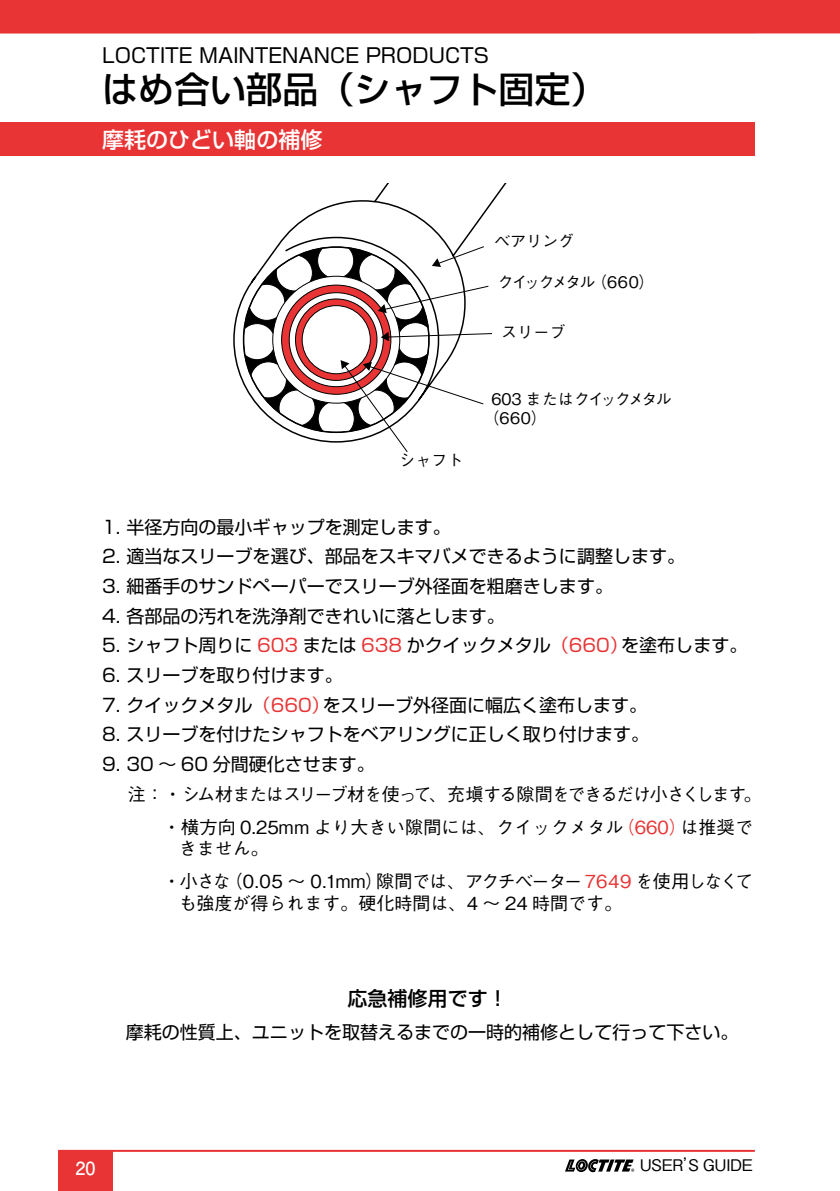
<style>
.page{position:relative;width:840px;height:1191px;background:#fff}
.page>*{position:absolute;margin:0;border:0;box-sizing:border-box;transform-origin:0 0}
.t1{font:500 36px "Shin Go Pro";color:#000}
.t2{font:500 22px "Shin Go Pro";color:#fff}
.t3{font:20px "Shin Go Pro";color:#000}
.t4{font:500 20px "Shin Go Pro";color:#000}
.t5{font:18px "Shin Go Pro";color:#000}
.t6{font:500 18px/33px "Gothic BBB Pro";letter-spacing:-.02em;color:#000}
.t7{font:500 18px/33px "Gothic BBB Pro";letter-spacing:-.045em;color:#000}
.t8{font:500 18px "Gothic BBB Pro";color:#000}
.t9{font:700 18px "Futo Go B101 Pro";color:#fff}
.t10{font:500 16px/19.2px "Gothic BBB Pro";letter-spacing:-.01em;color:#000}
.t11{font:500 16px "Gothic BBB Pro";letter-spacing:-.1em;color:#000}
.s1{color:#e83434}
</style>
<div class="page">
<div style="left:0;top:0;width:839px;height:34px;background:#e83434"></div>
<div style="left:0;top:122px;width:754px;height:34px;background:#e83434"></div>
<div style="left:59px;top:1150px;width:54px;height:41px;background:#e83434"></div>
<hr style="left:59px;top:1149px;width:695px;height:2px;background:#e83434">
<svg style="left:565px;top:1159px;width:69px;height:13px"></svg>
<svg style="left:233px;top:183px;width:274px;height:258px"></svg>
<svg style="left:431px;top:245px;width:54px;height:22px"></svg>
<svg style="left:377px;top:285px;width:112px;height:28px"></svg>
<svg style="left:317px;top:322px;width:176px;height:130px"></svg>
<div style="left:497px;top:277px;width:151px;height:13px;background:#fff"></div>
<div style="left:494px;top:236px;width:80px;height:13px;background:#fff"></div>
<div style="left:501px;top:326px;width:64px;height:14px;background:#fff"></div>
<div style="left:491px;top:393px;width:185px;height:37px;background:#fff"></div>
<p class="t3" style="left:102px;top:39px;width:388px">LOCTITE MAINTENANCE PRODUCTS</p>
<h1 class="t1" style="left:102px;top:60px;width:505px">はめ合い部品（シャフト固定）</h1>
<p class="t2" style="left:102px;top:121px;width:222px">摩耗のひどい軸の補修</p>
<p class="t10" style="left:399px;top:448px;width:65px">シャフト</p>
<p class="t10" style="left:494px;top:230px;width:81px">ベアリング</p>
<p class="t11" style="left:497px;top:269px;width:159px">クイックメタル（660）</p>
<p class="t10" style="left:501px;top:320px;width:66px">スリーブ</p>
<p class="t10" style="left:483px;top:387px;width:190px;text-indent:8px">603 またはクイックメタル（660）</p>
<p class="t5" style="left:102px;top:512px;width:350px">1. 半径方向の最小ギャップを測定します。</p>
<p class="t5" style="left:102px;top:542px;width:584px">2. 適当なスリーブを選び、部品をスキマバメできるように調整します。</p>
<p class="t5" style="left:102px;top:571px;width:512px">3. 細番手のサンドペーパーでスリーブ外径面を粗磨きします。</p>
<p class="t5" style="left:102px;top:601px;width:404px">4. 各部品の汚れを洗浄剤できれいに落とします。</p>
<p class="t5" style="left:102px;top:630px;width:646px">5. シャフト周りに <span class="s1">603</span> または <span class="s1">638</span> かクイックメタル<span class="s1">（660）</span>を塗布します。</p>
<p class="t5" style="left:102px;top:660px;width:242px">6. スリーブを取り付けます。</p>
<p class="t5" style="left:102px;top:690px;width:546px">7. クイックメタル<span class="s1">（660）</span>をスリーブ外径面に幅広く塗布します。</p>
<p class="t5" style="left:102px;top:719px;width:548px">8. スリーブを付けたシャフトをベアリングに正しく取り付けます。</p>
<p class="t5" style="left:102px;top:749px;width:274px">9. 30 〜 60 分間硬化させます。</p>
<p class="t6" style="left:163px;top:775px;width:600px;text-indent:-35px">注：・シム材またはスリーブ材を使って、充塡する隙間をできるだけ小さくします。・横方向 0.25mm より大きい隙間には、クイックメタル<span class="s1">（660）</span>は推奨で</p>
<p class="t7" style="left:163px;top:829px;width:591px;text-indent:16px">きません。<br>・小さな（0.05 〜 0.1mm）隙間では、アクチベーター <span class="s1">7649</span> を使用しなくて</p>
<p class="t8" style="left:179px;top:888px;width:445px">も強度が得られます。硬化時間は、4 〜 24 時間です。</p>
<p class="t4" style="left:347px;top:981px;width:161px">応急補修用です！</p>
<p class="t5" style="left:126px;top:1017px;width:614px">摩耗の性質上、ユニットを取替えるまでの一時的補修として行って下さい。</p>
<p class="t9" style="left:76px;top:1154px;width:22px">20</p>
<p class="t10" style="left:639px;top:1153px;width:115px">USER’S GUIDE</p>
</div>
